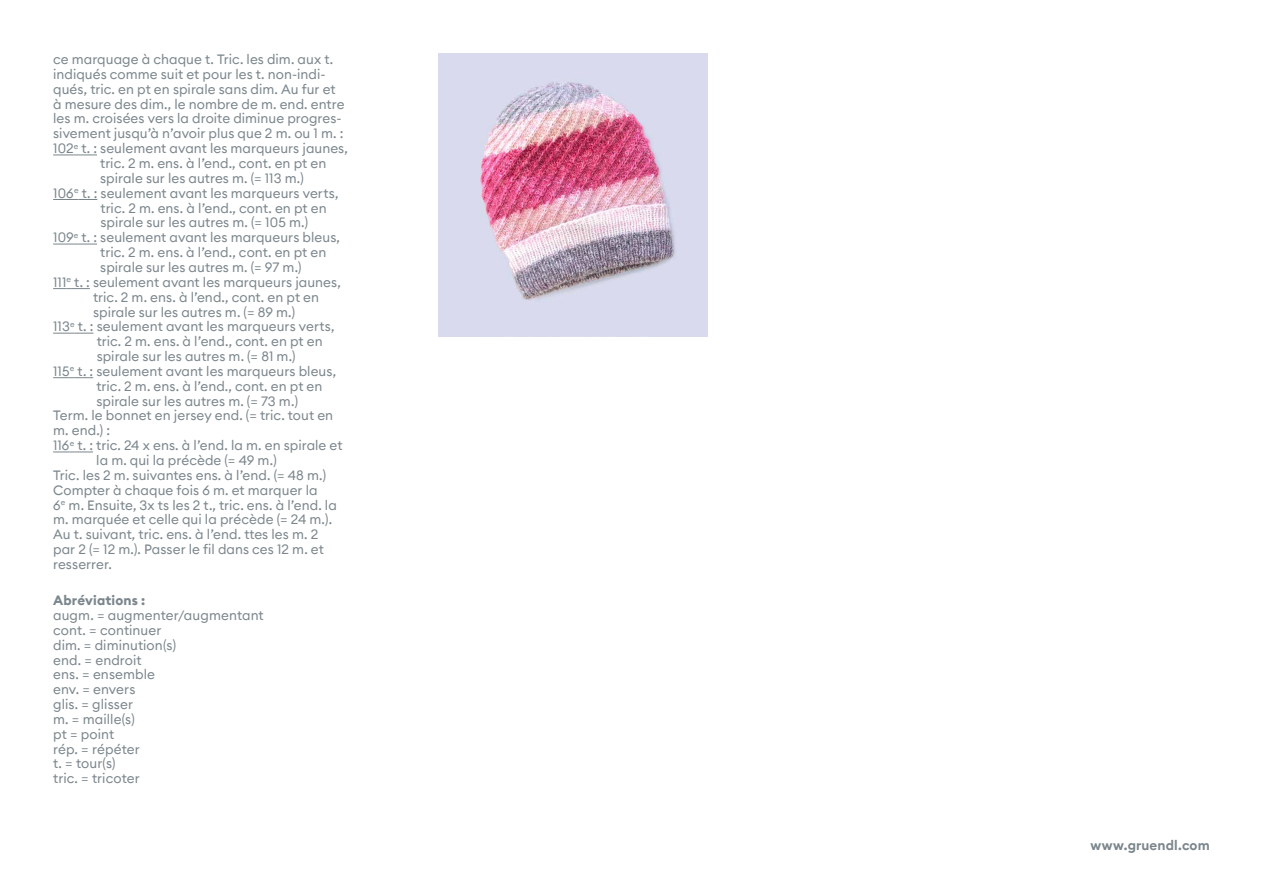
<style>
.page{position:relative;width:1263px;height:893px;background:#fff}
.page>*{position:absolute;margin:0;border:0;box-sizing:border-box;transform-origin:0 0}
.t1{font:13.5px/14.9px "Euclid Circular B";letter-spacing:.005em;color:#7b868c}
.t2{font:600 13.5px "Euclid Circular B";letter-spacing:.01em;color:#7b868c}
.t3{font:700 13.5px "Euclid Circular B";letter-spacing:.01em;color:#7b868c}
</style>
<div class="page">
<svg style="left:53px;top:154px;width:44px;height:1px"></svg>
<svg style="left:53px;top:199px;width:44px;height:1px"></svg>
<svg style="left:53px;top:244px;width:44px;height:1px"></svg>
<svg style="left:53px;top:288px;width:37px;height:1px"></svg>
<svg style="left:53px;top:333px;width:40px;height:1px"></svg>
<svg style="left:53px;top:377px;width:40px;height:1px"></svg>
<svg style="left:53px;top:451px;width:40px;height:1px"></svg>
<img style="left:439px;top:53px;width:268px;height:284px">
<p class="t1" style="left:53px;top:52px;width:281px">ce marquage à chaque t. Tric. les dim. aux t.</p>
<p class="t1" style="left:53px;top:67px;width:274px">indiqués comme suit et pour les t. non-indi-</p>
<p class="t1" style="left:53px;top:81px;width:284px">qués, tric. en pt en spirale sans dim. Au fur et</p>
<p class="t1" style="left:53px;top:96px;width:293px">à mesure des dim., le nombre de m. end. entre</p>
<p class="t1" style="left:53px;top:111px;width:290px">les m. croisées vers la droite diminue progres-</p>
<p class="t1" style="left:53px;top:126px;width:292px">sivement jusqu’à n’avoir plus que 2 m. ou 1 m. :</p>
<p class="t1" style="left:53px;top:141px;width:296px">102<sup>e</sup> t. : seulement avant les marqueurs jaunes,</p>
<p class="t1" style="left:100px;top:156px;width:228px">tric. 2 m. ens. à l’end., cont. en pt en</p>
<p class="t1" style="left:100px;top:170px;width:205px">spirale sur les autres m. (= 113 m.)</p>
<p class="t1" style="left:53px;top:185px;width:287px">106<sup>e</sup> t. : seulement avant les marqueurs verts,</p>
<p class="t1" style="left:101px;top:200px;width:228px">tric. 2 m. ens. à l’end., cont. en pt en</p>
<p class="t1" style="left:101px;top:215px;width:209px">spirale sur les autres m. (= 105 m.)</p>
<p class="t1" style="left:53px;top:230px;width:288px">109<sup>e</sup> t. : seulement avant les marqueurs bleus,</p>
<p class="t1" style="left:100px;top:245px;width:228px">tric. 2 m. ens. à l’end., cont. en pt en</p>
<p class="t1" style="left:100px;top:260px;width:203px">spirale sur les autres m. (= 97 m.)</p>
<p class="t1" style="left:53px;top:274px;width:289px">111<sup>e</sup> t. : seulement avant les marqueurs jaunes,</p>
<p class="t1" style="left:93px;top:289px;width:228px">tric. 2 m. ens. à l’end., cont. en pt en</p>
<p class="t1" style="left:93px;top:304px;width:204px">spirale sur les autres m. (= 89 m.)</p>
<p class="t1" style="left:53px;top:319px;width:283px">113<sup>e</sup> t. : seulement avant les marqueurs verts,</p>
<p class="t1" style="left:97px;top:334px;width:228px">tric. 2 m. ens. à l’end., cont. en pt en</p>
<p class="t1" style="left:97px;top:349px;width:200px">spirale sur les autres m. (= 81 m.)</p>
<p class="t1" style="left:53px;top:364px;width:285px">115<sup>e</sup> t. : seulement avant les marqueurs bleus,</p>
<p class="t1" style="left:96px;top:378px;width:228px">tric. 2 m. ens. à l’end., cont. en pt en</p>
<p class="t1" style="left:96px;top:393px;width:203px">spirale sur les autres m. (= 73 m.)</p>
<p class="t1" style="left:53px;top:408px;width:282px">Term. le bonnet en jersey end. (= tric. tout en</p>
<p class="t1" style="left:53px;top:423px;width:59px">m. end.) :</p>
<p class="t1" style="left:53px;top:438px;width:291px">116<sup>e</sup> t. : tric. 24 x ens. à l’end. la m. en spirale et</p>
<p class="t1" style="left:96px;top:453px;width:182px">la m. qui la précède (= 49 m.)</p>
<p class="t1" style="left:53px;top:467px;width:275px">Tric. les 2 m. suivantes ens. à l’end. (= 48 m.)</p>
<p class="t1" style="left:53px;top:482px;width:266px">Compter à chaque fois 6 m. et marquer la</p>
<p class="t1" style="left:53px;top:497px;width:285px">6<sup>e</sup> m. Ensuite, 3x ts les 2 t., tric. ens. à l’end. la</p>
<p class="t1" style="left:53px;top:512px;width:280px">m. marquée et celle qui la précède (= 24 m.).</p>
<p class="t1" style="left:53px;top:527px;width:267px">Au t. suivant, tric. ens. à l’end. ttes les m. 2</p>
<p class="t1" style="left:53px;top:542px;width:272px">par 2 (= 12 m.). Passer le fil dans ces 12 m. et</p>
<p class="t1" style="left:53px;top:557px;width:60px">resserrer.</p>
<p class="t3" style="left:53px;top:592px;width:94px">Abréviations :</p>
<p class="t1" style="left:53px;top:608px;width:212px">augm. = augmenter/augmentant cont. = continuer<br>dim. = diminution(s)<br>end. = endroit<br>ens. = ensemble<br>env. = envers<br>glis. = glisser<br>m. = maille(s)<br>pt = point<br>rép. = répéter<br>t. = tour(s)<br>tric. = tricoter</p>
<p class="t2" style="left:1091px;top:836px;width:121px">www.gruendl.com</p>
</div>
